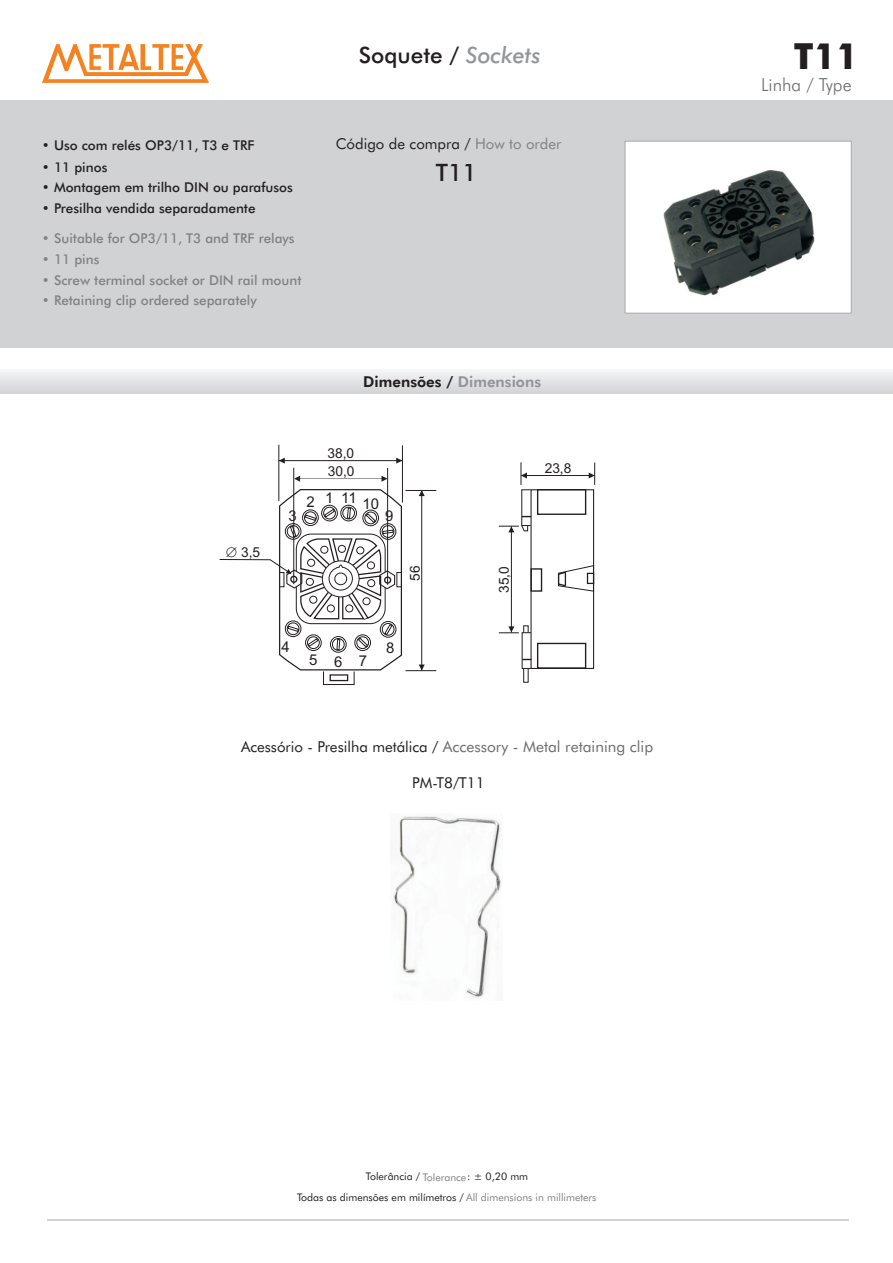
<style>
.page{position:relative;width:893px;height:1263px;background:#fff}
.page>*{position:absolute;margin:0;border:0;box-sizing:border-box;transform-origin:0 0}
.t1{font:500 36px "Futura BT";color:#231f20}
.t2{font:500 24px "Futura BT";color:#231f20}
.t3{font:500 22.5px "Futura BT";color:#231f20}
.t4{font:300 18px "Futura BT";color:#6c6d70}
.t5{font:15.6px "Futura BT";color:#6c6d70}
.t6{font:15px "Futura BT";color:#231f20}
.t7{font:800 15px "Futura BT";color:#231f20}
.t8{font:14.85px "Arial";letter-spacing:.38em;color:#231f20}
.t9{font:13.8px "Arial";color:#231f20}
.t10{font:500 13.5px "Futura BT";color:#808285}
.t11{font:500 13.5px "Futura BT";color:#231f20}
.t12{font:10.5px/20.2px "Futura BT";color:#231f20;text-align:center}
.s1{font-style:italic;color:#939598}
.s2{color:#808285}
.s3{color:#939598}
.s4{font-size:15px;color:#231f20}
</style>
<div class="page">
<div style="left:0;top:100px;width:893px;height:247px;background:#d1d2d4"></div>
<svg style="left:42px;top:44px;width:167px;height:39px"></svg>
<hr style="left:47px;top:1219px;width:801px;height:2px;background:#d1d2d4">
<div style="left:625px;top:141px;width:227px;height:172px;background:#fff"></div>
<div style="left:0;top:370px;width:893px;height:24px;background:linear-gradient(to bottom,#f4f4f5,#d3d4d6)"></div>
<div style="left:323px;top:671px;width:32px;height:14px;border:1px solid #231f20"></div>
<div style="left:330px;top:674px;width:18px;height:7px;border:1px solid #231f20"></div>
<hr style="left:279px;top:445px;width:1px;height:56px;background:#231f20">
<hr style="left:402px;top:445px;width:1px;height:57px;background:#231f20">
<hr style="left:279px;top:460px;width:123px;height:1px;background:#231f20">
<svg style="left:279px;top:458px;width:6px;height:6px"></svg>
<svg style="left:396px;top:458px;width:6px;height:6px"></svg>
<hr style="left:405px;top:670px;width:31px;height:1px;background:#231f20">
<hr style="left:405px;top:490px;width:31px;height:1px;background:#231f20">
<hr style="left:421px;top:490px;width:1px;height:180px;background:#231f20">
<svg style="left:419px;top:664px;width:6px;height:6px"></svg>
<svg style="left:419px;top:491px;width:6px;height:5px"></svg>
<hr style="left:293px;top:468px;width:1px;height:116px;background:#231f20">
<hr style="left:387px;top:468px;width:1px;height:117px;background:#231f20">
<svg style="left:294px;top:476px;width:93px;height:6px"></svg>
<div style="left:530px;top:489px;width:64px;height:180px;border:1px solid #231f20"></div>
<div style="left:523px;top:668px;width:6px;height:15px;border:1px solid #231f20"></div>
<div style="left:523px;top:625px;width:6px;height:8px;border:1px solid #231f20"></div>
<hr style="left:521px;top:475px;width:74px;height:1px;background:#231f20">
<svg style="left:589px;top:462px;width:6px;height:23px"></svg>
<svg style="left:521px;top:462px;width:6px;height:23px"></svg>
<hr style="left:511px;top:526px;width:1px;height:106px;background:#231f20">
<svg style="left:499px;top:524px;width:30px;height:8px"></svg>
<svg style="left:499px;top:626px;width:20px;height:7px"></svg>
<svg style="left:557px;top:565px;width:37px;height:27px"></svg>
<div style="left:530px;top:568px;width:12px;height:24px;border:1px solid #231f20"></div>
<div style="left:587px;top:573px;width:7px;height:11px;border:1px solid #231f20"></div>
<div style="left:537px;top:489px;width:49px;height:26px;border:1px solid #231f20"></div>
<div style="left:537px;top:643px;width:49px;height:26px;border:1px solid #231f20"></div>
<img style="left:663px;top:159px;width:157px;height:137px">
<img style="left:394px;top:816px;width:107px;height:182px">
<svg style="left:219px;top:488px;width:184px;height:183px"></svg>
<p class="t11" style="left:42px;top:140px;width:214px">• Uso com relés OP3/11, T3 e TRF</p>
<p class="t11" style="left:42px;top:161px;width:67px">• 11 pinos</p>
<p class="t11" style="left:42px;top:182px;width:252px">• Montagem em trilho DIN ou parafusos</p>
<p class="t11" style="left:42px;top:202px;width:215px">• Presilha vendida separadamente</p>
<p class="t10" style="left:42px;top:233px;width:254px">• Suitable for OP3/11, T3 and TRF relays</p>
<p class="t10" style="left:42px;top:254px;width:59px">• 11 pins</p>
<p class="t10" style="left:42px;top:274px;width:261px">• Screw terminal socket or DIN rail mount</p>
<p class="t10" style="left:42px;top:295px;width:216px">• Retaining clip ordered separately</p>
<h3 class="t3" style="left:359px;top:46px;width:183px">Soquete / <span class="s1">Sockets</span></h3>
<h1 class="t1" style="left:794px;top:41px;width:66px">T11</h1>
<h3 class="t4" style="left:761px;top:77px;width:92px">Linha / Type</h3>
<p class="t6" style="left:336px;top:138px;width:227px">Código de compra / <span class="s2">How to order</span></p>
<h2 class="t2" style="left:436px;top:162px;width:43px">T11</h2>
<p class="t7" style="left:363px;top:376px;width:179px">Dimensões / <span class="s3">Dimensions</span></p>
<p class="t9" style="left:327px;top:448px;width:28px">38,0</p>
<p class="t9" style="left:328px;top:466px;width:28px">30,0</p>
<p class="t9" style="left:545px;top:463px;width:28px">23,8</p>
<p class="t9" style="left:241px;top:547px;width:21px">3,5</p>
<p class="t8" style="left:289px;top:510px;width:10px">3</p>
<p class="t8" style="left:307px;top:494px;width:74px">2 1 1110</p>
<p class="t8" style="left:385px;top:510px;width:10px">9</p>
<p class="t9" style="left:410px;top:581px;width:17px;rotate:-90deg">56</p>
<p class="t8" style="left:282px;top:641px;width:10px">4</p>
<p class="t8" style="left:309px;top:655px;width:60px">567</p>
<p class="t8" style="left:386px;top:642px;width:10px">8</p>
<p class="t9" style="left:499px;top:593px;width:28px;rotate:-90deg">35,0</p>
<p class="t5" style="left:241px;top:740px;width:414px"><span class="s4">Acessório - Presilha metálica /</span> Accessory - Metal retaining clip</p>
<p class="t6" style="left:412px;top:776px;width:74px">PM-T8/T11</p>
<p class="t12" style="left:297px;top:1167px;width:301px">Tolerância / <span class="s2">Tolerance</span> : ± 0,20 mm<br>Todas as dimensões em milímetros / <span class="s2">All dimensions in millimeters</span></p>
</div>
